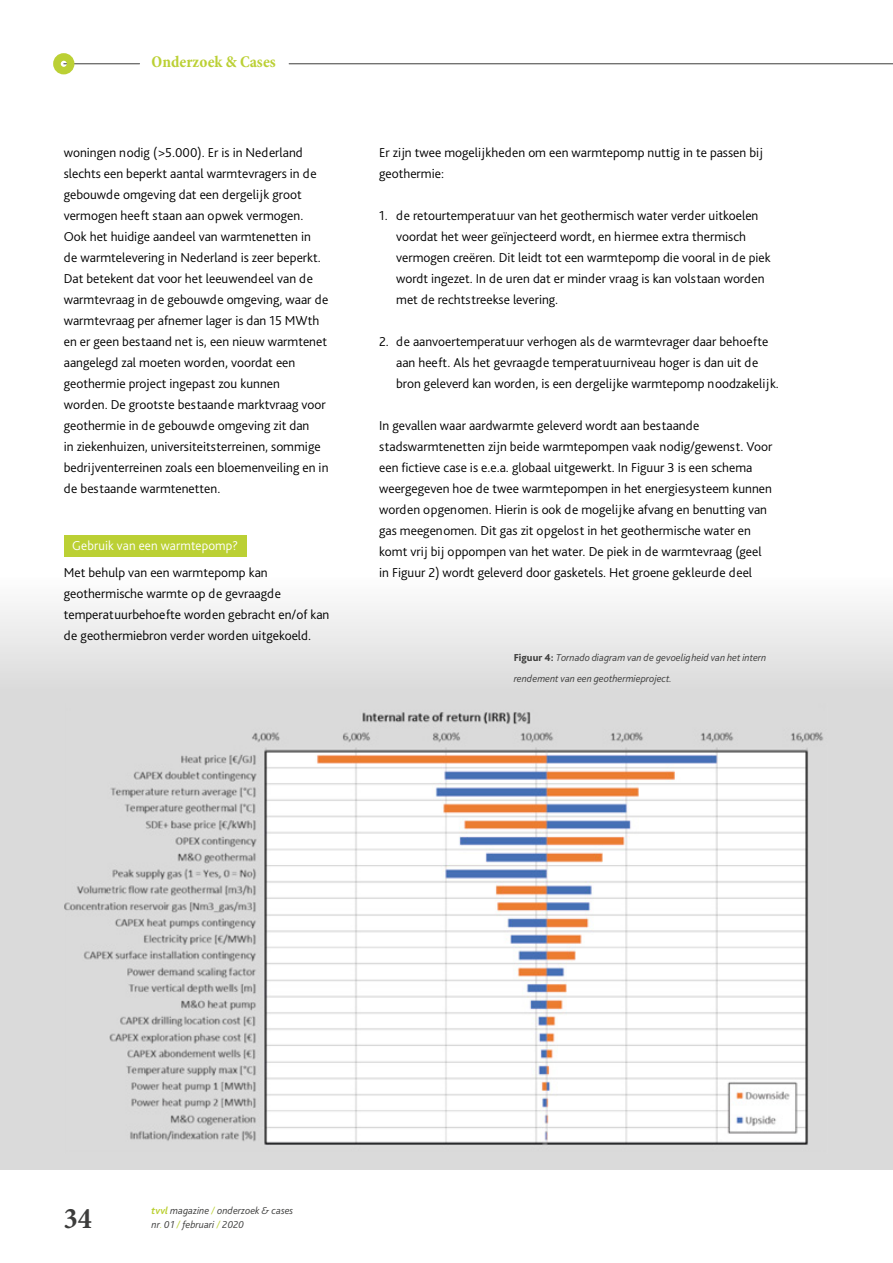
<style>
.page{position:relative;width:893px;height:1263px;background:#fff}
.page>*{position:absolute;margin:0;border:0;box-sizing:border-box;transform-origin:0 0}
.t1{font:700 condensed 30px "Minion Pro";color:#3c3c3b}
.t2{font:700 condensed 16.5px "Minion Pro";color:#bbd034}
.t3{font:300 13.5px/21px "Bliss Pro";color:#000}
.t4{font:300 13.5px "Bliss Pro";letter-spacing:.01em;color:#fff}
.t5{font:italic 300 10.5px/13.5px "Bliss Pro";color:#3c3c3b}
.s1{font-weight:800;font-style:normal}
.s2{font-weight:700;color:#bbd034}
.s3{color:#bbd034}
</style>
<div class="page">
<svg style="left:0;top:606px;width:893px;height:563px;background:#e0e0e0"></svg>
<hr style="left:64px;top:63px;width:76px;height:1px;background:#3c3c3b">
<div style="left:53px;top:53px;width:21px;height:21px;border:8px solid #bbd034;border-radius:50%"></div>
<div style="left:64px;top:535px;width:183px;height:21px;background:#bbd034"></div>
<img style="left:65px;top:703px;width:762px;height:450px">
<hr style="left:289px;top:63px;width:604px;height:1px;background:#3c3c3b">
<p class="t2" style="left:152px;top:51px;width:126px">Onderzoek &amp; Cases</p>
<p class="t3" style="left:64px;top:142px;width:266px">woningen nodig (&gt;5.000). Er is in Nederland slechts een beperkt aantal warmtevragers in de gebouwde omgeving dat een dergelijk groot vermogen heeft staan aan opwek vermogen.<br>Ook het huidige aandeel van warmtenetten in<br>de warmtelevering in Nederland is zeer beperkt.<br>Dat betekent dat voor het leeuwendeel van de warmtevraag in de gebouwde omgeving, waar de warmtevraag per afnemer lager is dan 15 MWth en er geen bestaand net is, een nieuw warmtenet aangelegd zal moeten worden, voordat een geothermie project ingepast zou kunnen<br>worden. De grootste bestaande marktvraag voor geothermie in de gebouwde omgeving zit dan<br>in ziekenhuizen, universiteitsterreinen, sommige bedrijventerreinen zoals een bloemenveiling en in de bestaande warmtenetten.</p>
<p class="t4" style="left:72px;top:537px;width:167px">Gebruik van een warmtepomp?</p>
<p class="t3" style="left:64px;top:562px;width:267px">Met behulp van een warmtepomp kan geothermische warmte op de gevraagde temperatuurbehoefte worden gebracht en/of kan de geothermiebron verder worden uitgekoeld.</p>
<p class="t3" style="left:379px;top:142px;width:385px">Er zijn twee mogelijkheden om een warmtepomp nuttig in te passen bij geothermie:</p>
<p class="t3" style="left:396px;top:205px;width:376px;text-indent:-17px">1. de retourtemperatuur van het geothermisch water verder uitkoelen voordat het weer geïnjecteerd wordt, en hiermee extra thermisch vermogen creëren. Dit leidt tot een warmtepomp die vooral in de piek wordt ingezet. In de uren dat er minder vraag is kan volstaan worden met de rechtstreekse levering.</p>
<p class="t3" style="left:396px;top:331px;width:384px;text-indent:-17px">2. de aanvoertemperatuur verhogen als de warmtevrager daar behoefte aan heeft. Als het gevraagde temperatuurniveau hoger is dan uit de bron geleverd kan worden, is een dergelijke warmtepomp noodzakelijk.</p>
<p class="t3" style="left:379px;top:415px;width:395px">In gevallen waar aardwarmte geleverd wordt aan bestaande stadswarmtenetten zijn beide warmtepompen vaak nodig/gewenst. Voor een fictieve case is e.e.a. globaal uitgewerkt. In Figuur 3 is een schema weergegeven hoe de twee warmtepompen in het energiesysteem kunnen worden opgenomen. Hierin is ook de mogelijke afvang en benutting van gas meegenomen. Dit gas zit opgelost in het geothermische water en komt vrij bij oppompen van het water. De piek in de warmtevraag (geel in Figuur 2) wordt geleverd door gasketels. Het groene gekleurde deel</p>
<p class="t5" style="left:514px;top:647px;width:254px;line-height:21px"><span class="s1">Figuur 4:</span> Tornado diagram van de gevoeligheid van het intern rendement van een geothermieproject.</p>
<h1 class="t1" style="left:64px;top:1197px;width:29px">34</h1>
<p class="t5" style="left:152px;top:1204px;width:143px"><span class="s2">tvvl</span> magazine <span class="s3">/</span> onderzoek &amp; cases nr<span class="s3">.</span> 01 <span class="s3">/</span> februari <span class="s3">/</span> 2020</p>
</div>
